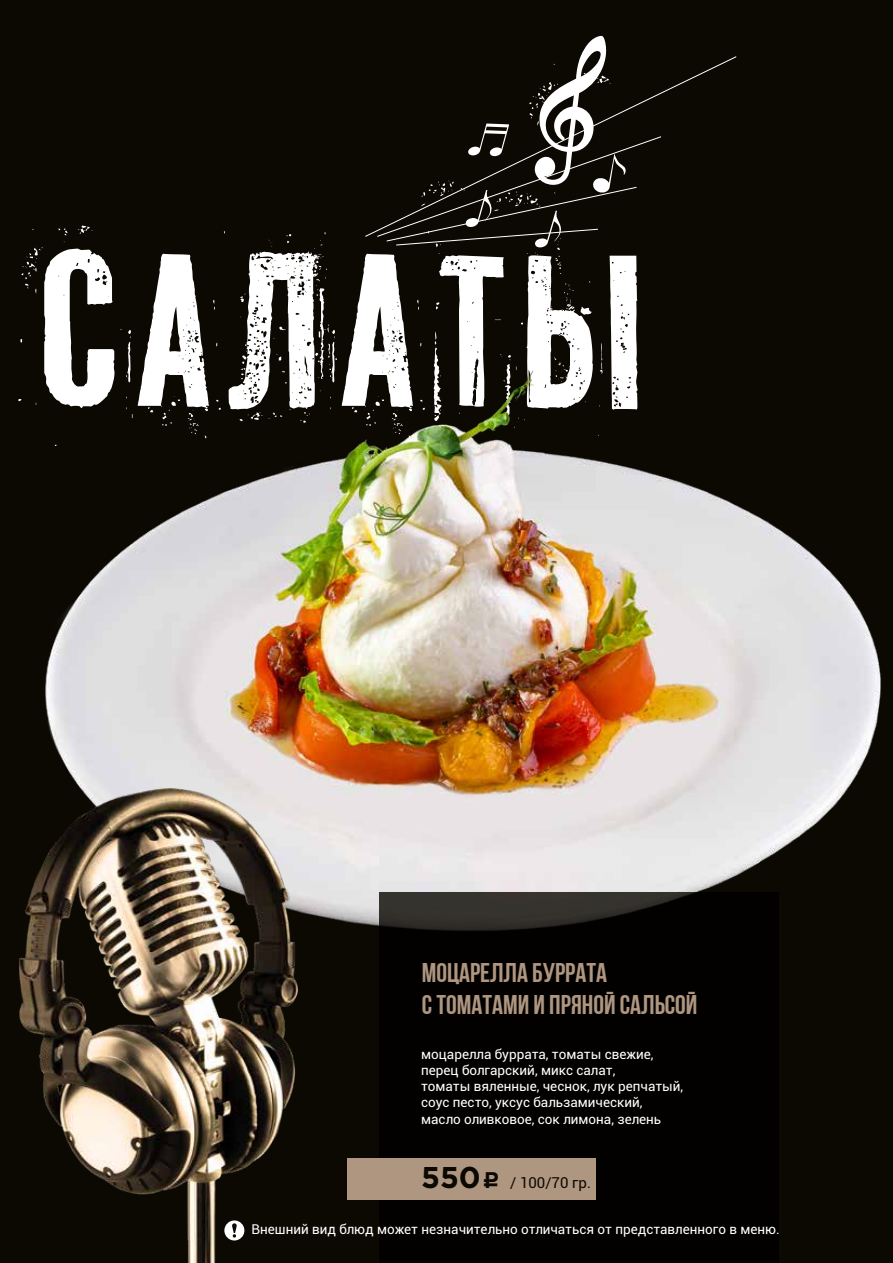
<style>
.page{position:relative;width:893px;height:1263px;background:#0c0802}
.page>*{position:absolute;margin:0;border:0;box-sizing:border-box;transform-origin:0 0}
.t1{font:207.15px "PF Fuel Pro";color:#fff}
.t2{font:27px/32.4px "Bebas Neue Cyrillic";color:#af9680}
.t3{font:15px "Roboto";color:#0c0802}
.t4{font:13.5px/16.2px "Roboto";color:#fff}
.s1{font-family:"Gotham Pro";font-weight:700;font-size:30px}
.s2{font-family:"ALS Rubl";font-size:22.5px}
</style>
<div class="page">
<svg style="left:376px;top:36px;width:286px;height:211px"></svg>
<img style="left:45px;top:370px;width:836px;height:625px">
<svg style="left:379px;top:893px;width:400px;height:307px;fill:#020100"></svg>
<div style="left:347px;top:1158px;width:248px;height:41px;background:#af9680"></div>
<img style="left:19px;top:788px;width:278px;height:475px">
<svg style="left:224px;top:1220px;width:20px;height:20px"></svg>
<h1 class="t1" style="left:28px;top:192px;width:621px">Салаты</h1>
<h2 class="t2" style="left:422px;top:956px;width:277px">Моцарелла буррата<br>с томатами и пряной сальсой</h2>
<p class="t4" style="left:421px;top:1045px;width:264px">моцарелла буррата, томаты свежие, перец болгарский, микс салат,<br>томаты вяленные, чеснок, лук репчатый, соус песто, уксус бальзамический, масло оливковое, сок лимона, зелень</p>
<p class="t3" style="left:421px;top:1172px;width:171px"><span class="s1">550</span><span class="s2">c</span> / 100/70 гр.</p>
<p class="t4" style="left:252px;top:1221px;width:530px">Внешний вид блюд может незначительно отличаться от представленного в меню.</p>
</div>
